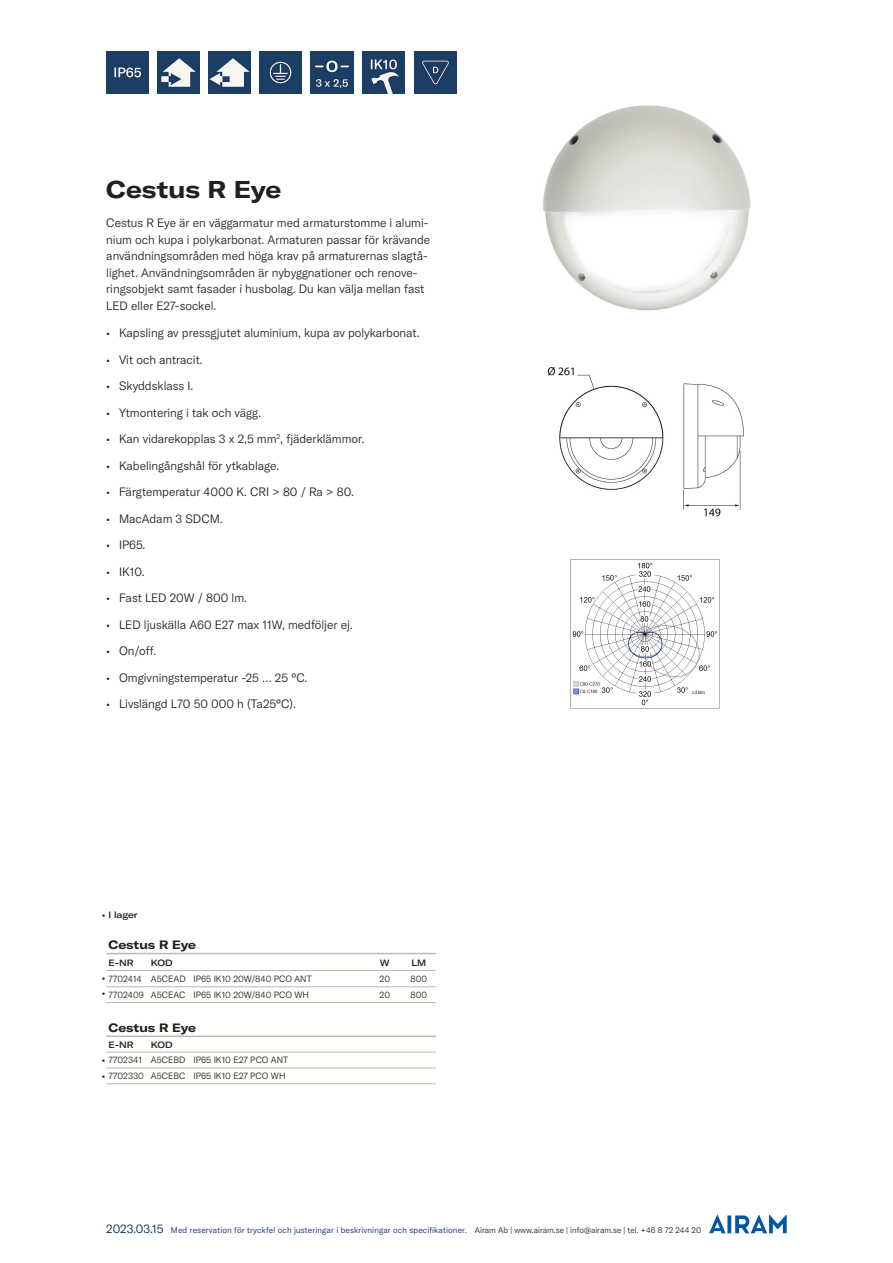
<style>
.page{position:relative;width:893px;height:1263px;background:#fff}
.page>*{position:absolute;margin:0;border:0;box-sizing:border-box;transform-origin:0 0}
.t1{font:700 expanded 24px "GT America";color:#231f20}
.t2{font:300 12px/16.5px "GT America";color:#231f20}
.t3{font:700 expanded 12px "GT America";color:#231f20}
.t4{font:300 12px "GT America";color:#002554}
.t5{font:300 9px "GT America";color:#231f20}
.t6{font:500 expanded 9px/15.6px "GT America";color:#231f20}
.t7{font:300 8.25px "GT America";letter-spacing:.02em;color:#002554}
.s1{font-weight:500;font-stretch:expanded}
.s2{color:#231f20}
</style>
<div class="page">
<svg style="left:727px;top:1215px;width:4px;height:18px"></svg>
<svg style="left:709px;top:1215px;width:17px;height:18px"></svg>
<svg style="left:735px;top:1215px;width:52px;height:18px"></svg>
<img style="left:106px;top:51px;width:43px;height:43px">
<img style="left:157px;top:51px;width:43px;height:43px">
<img style="left:208px;top:51px;width:43px;height:43px">
<img style="left:259px;top:51px;width:43px;height:43px">
<img style="left:311px;top:51px;width:42px;height:43px">
<img style="left:362px;top:51px;width:43px;height:43px">
<img style="left:414px;top:51px;width:43px;height:43px">
<img style="left:543px;top:105px;width:208px;height:206px">
<img style="left:570px;top:560px;width:150px;height:149px">
<img style="left:547px;top:367px;width:197px;height:150px">
<hr style="left:191px;top:986px;width:177px;height:1px;background:#c0ba9f">
<hr style="left:368px;top:986px;width:34px;height:1px;background:#c0ba9f">
<hr style="left:402px;top:986px;width:34px;height:1px;background:#c0ba9f">
<hr style="left:191px;top:1002px;width:177px;height:1px;background:#c0ba9f">
<hr style="left:368px;top:1002px;width:34px;height:1px;background:#c0ba9f">
<hr style="left:402px;top:1002px;width:34px;height:1px;background:#c0ba9f">
<hr style="left:191px;top:1068px;width:177px;height:1px;background:#c0ba9f">
<hr style="left:368px;top:1068px;width:34px;height:1px;background:#c0ba9f">
<hr style="left:402px;top:1068px;width:34px;height:1px;background:#c0ba9f">
<hr style="left:191px;top:1083px;width:177px;height:1px;background:#c0ba9f">
<hr style="left:368px;top:1083px;width:34px;height:1px;background:#c0ba9f">
<hr style="left:402px;top:1083px;width:34px;height:1px;background:#c0ba9f">
<hr style="left:191px;top:970px;width:177px;height:1px;background:#c0ba9f">
<hr style="left:191px;top:1052px;width:177px;height:1px;background:#c0ba9f">
<hr style="left:368px;top:970px;width:34px;height:1px;background:#c0ba9f">
<hr style="left:402px;top:970px;width:34px;height:1px;background:#c0ba9f">
<hr style="left:368px;top:1052px;width:34px;height:1px;background:#c0ba9f">
<hr style="left:402px;top:1052px;width:34px;height:1px;background:#c0ba9f">
<hr style="left:106px;top:953px;width:43px;height:1px;background:#c0ba9f">
<hr style="left:149px;top:953px;width:42px;height:1px;background:#c0ba9f">
<hr style="left:191px;top:953px;width:177px;height:1px;background:#c0ba9f">
<hr style="left:368px;top:953px;width:34px;height:1px;background:#c0ba9f">
<hr style="left:402px;top:953px;width:34px;height:1px;background:#c0ba9f">
<hr style="left:106px;top:1035px;width:43px;height:2px;background:#c0ba9f">
<hr style="left:149px;top:1035px;width:42px;height:2px;background:#c0ba9f">
<hr style="left:191px;top:1035px;width:177px;height:2px;background:#c0ba9f">
<hr style="left:368px;top:1035px;width:34px;height:2px;background:#c0ba9f">
<hr style="left:402px;top:1035px;width:34px;height:2px;background:#c0ba9f">
<hr style="left:106px;top:970px;width:43px;height:1px;background:#c0ba9f">
<hr style="left:106px;top:1052px;width:43px;height:1px;background:#c0ba9f">
<hr style="left:106px;top:986px;width:43px;height:1px;background:#c0ba9f">
<hr style="left:106px;top:1002px;width:43px;height:1px;background:#c0ba9f">
<hr style="left:106px;top:1068px;width:43px;height:1px;background:#c0ba9f">
<hr style="left:106px;top:1083px;width:43px;height:1px;background:#c0ba9f">
<hr style="left:149px;top:970px;width:42px;height:1px;background:#c0ba9f">
<hr style="left:149px;top:1052px;width:42px;height:1px;background:#c0ba9f">
<hr style="left:149px;top:986px;width:42px;height:1px;background:#c0ba9f">
<hr style="left:149px;top:1002px;width:42px;height:1px;background:#c0ba9f">
<hr style="left:149px;top:1068px;width:42px;height:1px;background:#c0ba9f">
<hr style="left:149px;top:1083px;width:42px;height:1px;background:#c0ba9f">
<h1 class="t1" style="left:106px;top:174px;width:177px">Cestus R Eye</h1>
<p class="t2" style="left:106px;top:215px;width:325px">Cestus R Eye är en väggarmatur med armaturstomme i alumi&shy;nium och kupa i polykarbonat. Armaturen passar för krävande användningsområden med höga krav på armaturernas slagtå&shy;lighet. Användningsområden är nybyggnationer och renove&shy;ringsobjekt samt fasader i husbolag. Du kan välja mellan fast LED eller E27-sockel.</p>
<p class="t2" style="left:106px;top:325px;width:315px">• Kapsling av pressgjutet aluminium, kupa av polykarbonat.</p>
<p class="t2" style="left:106px;top:351px;width:98px">• Vit och antracit.</p>
<p class="t2" style="left:106px;top:378px;width:89px">• Skyddsklass I.</p>
<p class="t2" style="left:106px;top:404px;width:156px">• Ytmontering i tak och vägg.</p>
<p class="t2" style="left:106px;top:431px;width:260px">• Kan vidarekopplas 3 x 2,5 mm<sup>2</sup>, fjäderklämmor.</p>
<p class="t2" style="left:106px;top:457px;width:174px">• Kabelingångshål för ytkablage.</p>
<p class="t2" style="left:106px;top:484px;width:249px">• Färgtemperatur 4000 K. CRI &gt; 80 / Ra &gt; 80.</p>
<p class="t2" style="left:106px;top:510px;width:118px">• MacAdam 3 SDCM.</p>
<p class="t2" style="left:106px;top:537px;width:41px">• IP65.</p>
<p class="t2" style="left:106px;top:563px;width:40px">• IK10.</p>
<p class="t2" style="left:106px;top:590px;width:142px">• Fast LED 20W / 800 lm.</p>
<p class="t2" style="left:106px;top:616px;width:248px">• LED ljuskälla A60 E27 max 11W, medföljer ej.</p>
<p class="t2" style="left:106px;top:643px;width:52px">• On/off.</p>
<p class="t2" style="left:106px;top:669px;width:202px">• Omgivningstemperatur -25 … 25 °C.</p>
<p class="t2" style="left:106px;top:696px;width:191px">• Livslängd L70 50 000 h (Ta25°C).</p>
<p class="t6" style="left:102px;top:907px;width:38px">• I lager</p>
<p class="t3" style="left:108px;top:937px;width:89px">Cestus R Eye</p>
<p class="t6" style="left:108px;top:955px;width:27px">E-NR</p>
<p class="t6" style="left:151px;top:955px;width:23px">KOD</p>
<p class="t6" style="left:380px;top:955px;width:11px">W</p>
<p class="t6" style="left:411px;top:955px;width:16px">LM</p>
<p class="t5" style="left:108px;top:974px;width:205px">7702414 A5CEAD IP65 IK10 20W/840 PCO ANT</p>
<p class="t5" style="left:380px;top:974px;width:12px">20</p>
<p class="t5" style="left:411px;top:974px;width:18px">800</p>
<p class="t5" style="left:108px;top:990px;width:202px">7702409 A5CEAC IP65 IK10 20W/840 PCO WH</p>
<p class="t5" style="left:380px;top:990px;width:12px">20</p>
<p class="t5" style="left:411px;top:990px;width:18px">800</p>
<p class="t3" style="left:108px;top:1020px;width:89px">Cestus R Eye</p>
<p class="t6" style="left:108px;top:1037px;width:27px">E-NR</p>
<p class="t6" style="left:151px;top:1037px;width:23px">KOD</p>
<p class="t6" style="left:102px;top:970px;width:5px">• •</p>
<p class="t5" style="left:102px;top:1055px;width:188px"><span class="s1">•</span> 7702341 A5CEBD IP65 IK10 E27 PCO ANT</p>
<p class="t5" style="left:102px;top:1071px;width:185px"><span class="s1">•</span> 7702330 A5CEBC IP65 IK10 E27 PCO WH</p>
<p class="t4" style="left:106px;top:1222px;width:59px">2023.03.15</p>
<p class="t7" style="left:171px;top:1225px;width:532px">Med reservation för tryckfel och justeringar i beskrivningar och specifikationer. <span class="s2">Airam Ab | www.airam.se | info@airam.se | tel. +46 8 72 244 20</span></p>
</div>
